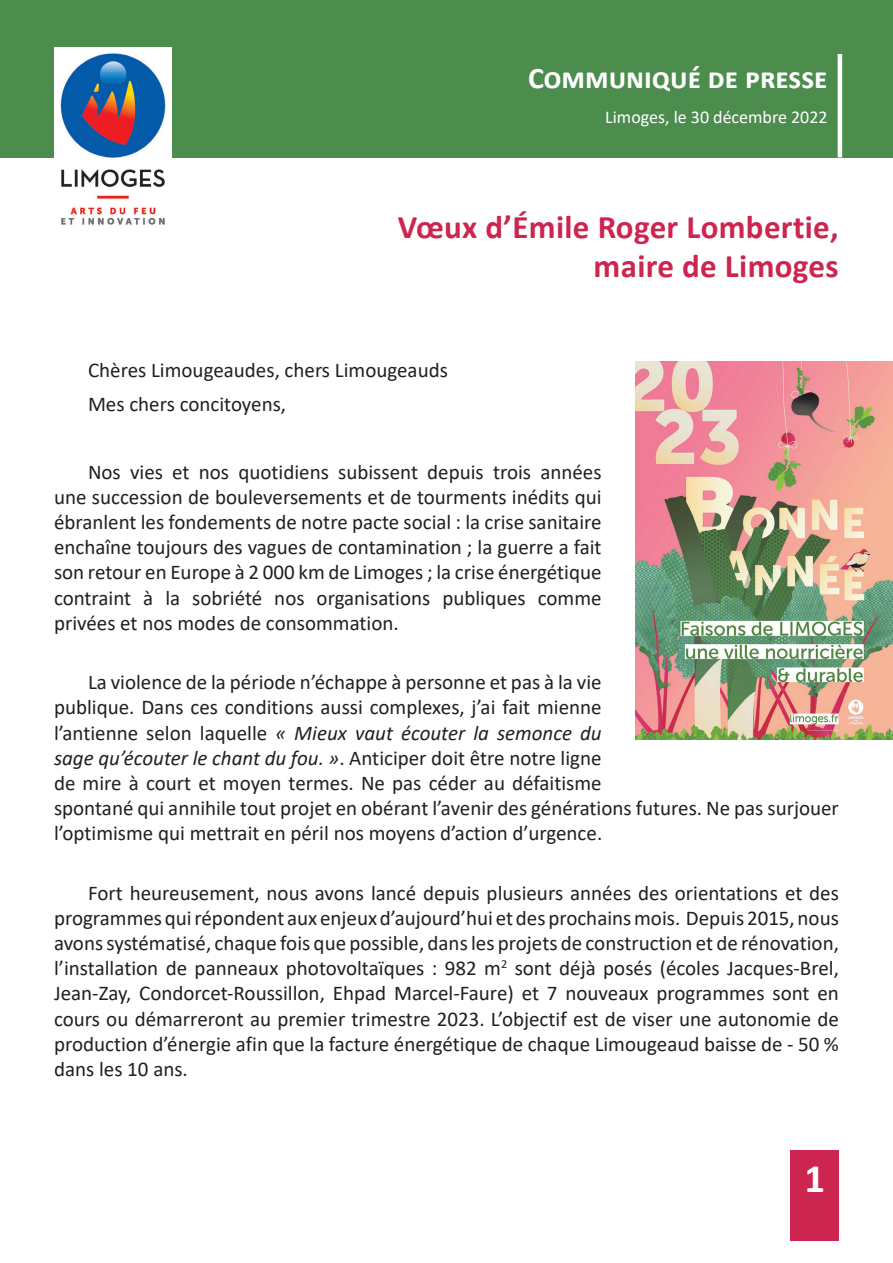
<style>
.page{position:relative;width:893px;height:1263px;background:#fff}
.page>*{position:absolute;margin:0;border:0;box-sizing:border-box;transform-origin:0 0}
.t1{font:700 40.8px "Calibri";color:#fff}
.t2{font:700 33px/39.6px "Calibri";letter-spacing:.01em;color:#cc2650;text-align:right}
.t3{font:700 30px "Calibri";color:#fff}
.t4{font:21px/25.2px "Calibri";color:#231f20}
.t5{font:18px "Calibri";color:#fff}
.s1{font-style:italic}
</style>
<div class="page">
<img style="left:636px;top:361px;width:257px;height:379px">
<div style="left:0;top:0;width:893px;height:157px;background:#4c8d4e"></div>
<img style="left:54px;top:48px;width:117px;height:177px">
<hr style="left:838px;top:54px;width:4px;height:103px;background:#fff">
<div style="left:790px;top:1150px;width:49px;height:91px;background:#cc2650"></div>
<h3 class="t3" style="left:528px;top:57px;width:301px">Communiqué de presse</h3>
<p class="t5" style="left:605px;top:104px;width:224px">Limoges, le 30 décembre 2022</p>
<h2 class="t2" style="left:398px;top:206px;width:442px">Vœux d’Émile Roger Lombertie, maire de Limoges</h2>
<p class="t4" style="left:88px;top:353px;width:361px;line-height:33.8px">Chères Limougeaudes, chers Limougeauds<br>Mes chers concitoyens,</p>
<p class="t4" style="left:54px;top:459px;width:549px;text-align:justify;text-indent:34px">Nos vies et nos quotidiens subissent depuis trois années une succession de bouleversements et de tourments inédits qui ébranlent les fondements de notre pacte social : la crise sanitaire enchaîne toujours des vagues de contamination ; la guerre a fait son retour en Europe à 2 000 km de Limoges ; la crise énergétique contraint à la sobriété nos organisations publiques comme privées et nos modes de consommation.</p>
<p class="t4" style="left:54px;top:669px;width:786px;text-indent:34px">La violence de la période n’échappe à personne et pas à la vie<br>publique. Dans ces conditions aussi complexes, j’ai fait mienne<br>l’antienne selon laquelle <span class="s1">« Mieux vaut écouter la semonce du<br>sage qu’écouter le chant du fou. »</span>. Anticiper doit être notre ligne<br>de mire à court et moyen termes. Ne pas céder au défaitisme<br>spontané qui annihile tout projet en obérant l’avenir des générations futures. Ne pas surjouer l’optimisme qui mettrait en péril nos moyens d’action d’urgence.</p>
<p class="t4" style="left:54px;top:879px;width:786px;text-align:justify;text-indent:34px">Fort heureusement, nous avons lancé depuis plusieurs années des orientations et des programmes qui répondent aux enjeux d’aujourd’hui et des prochains mois. Depuis 2015, nous avons systématisé, chaque fois que possible, dans les projets de construction et de rénovation, l’installation de panneaux photovoltaïques : 982 m<sup>2</sup> sont déjà posés (écoles Jacques-Brel, Jean-Zay, Condorcet-Roussillon, Ehpad Marcel-Faure) et 7 nouveaux programmes sont en cours ou démarreront au premier trimestre 2023. L’objectif est de viser une autonomie de production d’énergie afin que la facture énergétique de chaque Limougeaud baisse de - 50 % dans les 10 ans.</p>
<h1 class="t1" style="left:804px;top:1149px;width:22px">1</h1>
</div>
